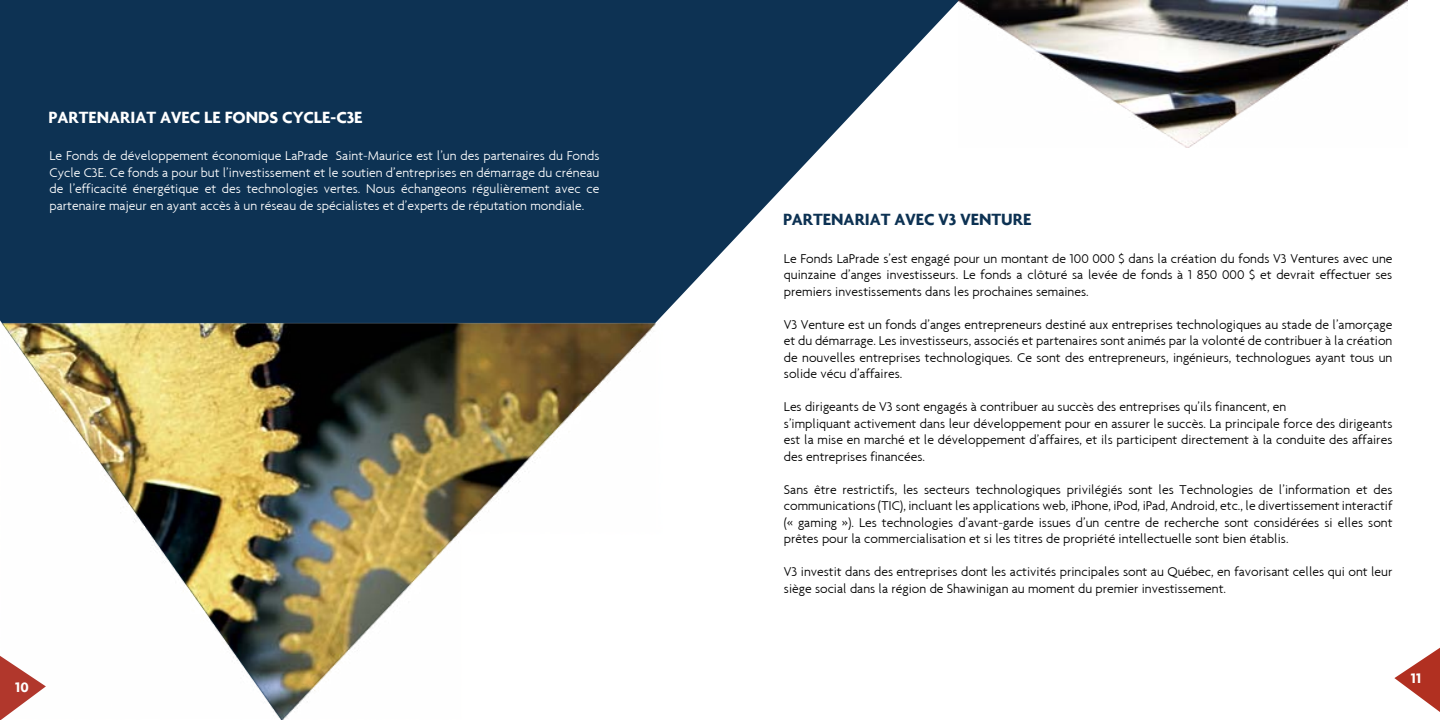
<style>
.page{position:relative;width:1440px;height:720px;background:#fff}
.page>*{position:absolute;margin:0;border:0;box-sizing:border-box;transform-origin:0 0}
.t1{font:700 17.5px "Agenda";color:#fff}
.t2{font:700 17.5px "Agenda";color:#0d3253}
.t3{font:700 15px "Agenda";color:#fff}
.t4{font:300 13.75px/16.5px "Agenda";color:#000;text-align:justify}
.t5{font:300 13.75px/16.5px "Agenda";color:#fff;text-align:justify}
</style>
<div class="page">
<svg style="left:0;top:0;width:959px;height:301px;fill:#0d3253"></svg>
<img style="left:0;top:274px;width:676px;height:446px">
<svg style="left:0;top:656px;width:46px;height:64px"></svg>
<svg style="left:1394px;top:648px;width:46px;height:64px"></svg>
<img style="left:959px;top:0;width:448px;height:148px">
<div style="left:0;top:0;width:952px;height:6px;background:#0d3253"></div>
<p class="t1" style="left:49px;top:106px;width:315px">PARTENARIAT AVEC LE FONDS CYCLE-C3E</p>
<p class="t5" style="left:49px;top:147px;width:551px">Le Fonds de développement économique LaPrade Saint-Maurice est l’un des partenaires du Fonds Cycle C3E. Ce fonds a pour but l’investissement et le soutien d’entreprises en démarrage du créneau de l’efficacité énergétique et des technologies vertes. Nous échangeons régulièrement avec ce partenaire majeur en ayant accès à un réseau de spécialistes et d’experts de réputation mondiale.</p>
<p class="t3" style="left:15px;top:678px;width:15px">10</p>
<p class="t2" style="left:783px;top:209px;width:250px">PARTENARIAT AVEC V3 VENTURE</p>
<p class="t4" style="left:784px;top:250px;width:610px">Le Fonds LaPrade s’est engagé pour un montant de 100 000 $ dans la création du fonds V3 Ventures avec une quinzaine d’anges investisseurs. Le fonds a clôturé sa levée de fonds à 1 850 000 $ et devrait effectuer ses premiers investissements dans les prochaines semaines.</p>
<p class="t4" style="left:784px;top:316px;width:610px">V3 Venture est un fonds d’anges entrepreneurs destiné aux entreprises technologiques au stade de l’amorçage et du démarrage. Les investisseurs, associés et partenaires sont animés par la volonté de contribuer à la création de nouvelles entreprises technologiques. Ce sont des entrepreneurs, ingénieurs, technologues ayant tous un solide vécu d’affaires.</p>
<p class="t4" style="left:784px;top:398px;width:610px;text-align:left">Les dirigeants de V3 sont engagés à contribuer au succès des entreprises qu’ils financent, en<br>s’impliquant activement dans leur développement pour en assurer le succès. La principale force des dirigeants est la mise en marché et le développement d’affaires, et ils participent directement à la conduite des affaires des entreprises financées.</p>
<p class="t4" style="left:784px;top:481px;width:610px">Sans être restrictifs, les secteurs technologiques privilégiés sont les Technologies de l’information et des communications (TIC), incluant les applications web, iPhone, iPod, iPad, Android, etc., le divertissement interactif (« gaming »). Les technologies d’avant-garde issues d’un centre de recherche sont considérées si elles sont prêtes pour la commercialisation et si les titres de propriété intellectuelle sont bien établis.</p>
<p class="t4" style="left:784px;top:563px;width:610px">V3 investit dans des entreprises dont les activités principales sont au Québec, en favorisant celles qui ont leur siège social dans la région de Shawinigan au moment du premier investissement.</p>
<p class="t3" style="left:1411px;top:669px;width:12px">11</p>
</div>
